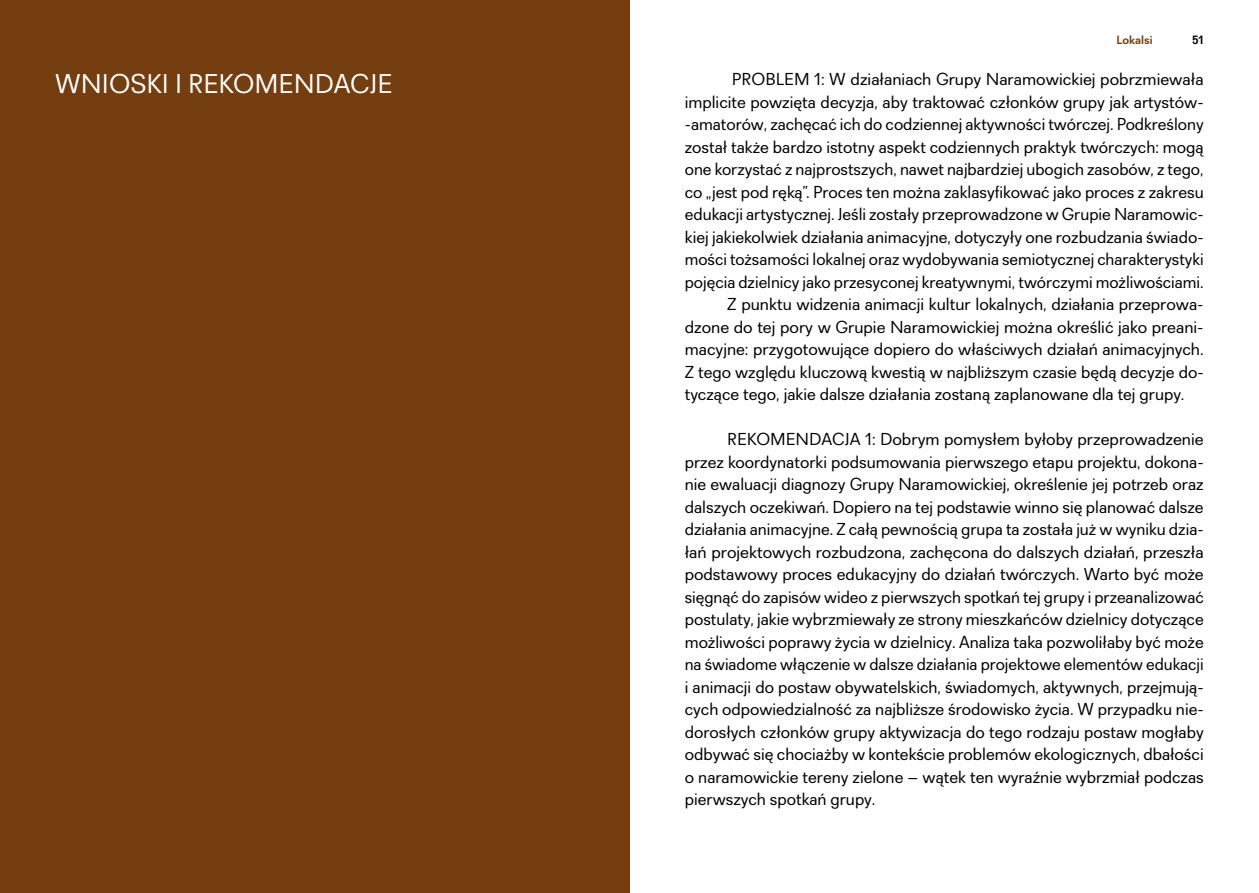
<style>
.page{position:relative;width:1259px;height:893px;background:#fff}
.page>*{position:absolute;margin:0;border:0;box-sizing:border-box;transform-origin:0 0}
.t1{font:27px "Recta";color:#fff}
.t2{font:17.25px/22.5px "Recta";color:#000;text-align:justify}
.t3{font:17.25px "Recta";color:#000;scale:1.04 1}
.t4{font:700 12px "Recta";color:#753e10}
.t5{font:700 12px "Recta";color:#000}
</style>
<div class="page">
<div style="left:0;top:0;width:629px;height:893px;background:#753e10"></div>
<p class="t4" style="left:1116px;top:32px;width:38px">Lokalsi</p>
<p class="t5" style="left:1192px;top:32px;width:13px">51</p>
<h1 class="t1" style="left:55px;top:67px;width:217px">Wn ioski i rekomendacje</h1>
<p class="t3" style="left:732px;top:69px;width:455px">PRO BLEM 1: W działaniach Grupy Naramowickiej pobrzmiewała</p>
<p class="t2" style="left:685px;top:91px;width:520px">implicite powzięta decyzja, aby traktować członków grupy jak artystów-</p>
<p class="t2" style="left:685px;top:113px;width:520px">-amatorów, zachęcać ich do codziennej aktywności twórczej. Podkreślony</p>
<p class="t2" style="left:685px;top:136px;width:520px">został także bardzo istotny aspekt codziennych praktyk twórczych: mogą</p>
<p class="t2" style="left:685px;top:158px;width:520px">one korzystać z najprostszych, nawet najbardziej ubogich zasobów, z tego,</p>
<p class="t2" style="left:685px;top:181px;width:520px">co „jest pod ręką”. Proces ten można zaklasyfikować jako proces z zakresu</p>
<p class="t2" style="left:685px;top:203px;width:520px">edukacji artystycznej. Jeśli zostały przeprowadzone w Grupie Naramowic-</p>
<p class="t2" style="left:685px;top:226px;width:520px">kiej jakiekolwiek działania animacyjne, dotyczyły one rozbudzania świado-</p>
<p class="t2" style="left:685px;top:248px;width:520px">mości tożsamości lokalnej oraz wydobywania semiotycznej charakterystyki</p>
<p class="t2" style="left:685px;top:271px;width:520px">pojęcia dzielnicy jako przesyconej kreatywnymi, twórczymi możliwościami.</p>
<p class="t2" style="left:727px;top:293px;width:478px">Z punktu widzenia animacji kultur lokalnych, działania przeprowa-</p>
<p class="t2" style="left:685px;top:316px;width:520px">dzone do tej pory w Grupie Naramowickiej można określić jako preani-</p>
<p class="t2" style="left:685px;top:338px;width:520px">macyjne: przygotowujące dopiero do właściwych działań animacyjnych.</p>
<p class="t2" style="left:685px;top:361px;width:520px">Z tego względu kluczową kwestią w najbliższym czasie będą decyzje do-</p>
<p class="t2" style="left:685px;top:383px;width:501px">tyczące tego, jakie dalsze działania zostaną zaplanowane dla tej grupy.</p>
<p class="t2" style="left:685px;top:428px;width:520px;text-indent:43px">REKOMENDACJA 1: Dobrym pomysłem byłoby przeprowadzenie przez koordynatorki podsumowania pierwszego etapu projektu, dokona&shy;nie ewaluacji diagnozy Grupy Naramowickiej, określenie jej potrzeb oraz dalszych oczekiwań. Dopiero na tej podstawie winno się planować dalsze działania animacyjne. Z całą pewnością grupa ta została już w wyniku dzia&shy;łań projektowych rozbudzona, zachęcona do dalszych działań, przeszła podstawowy proces edukacyjny do działań twórczych. Warto być może sięgnąć do zapisów wideo z pierwszych spotkań tej grupy i przeanalizować postulaty, jakie wybrzmiewały ze strony mieszkańców dzielnicy dotyczące możliwości poprawy życia w dzielnicy. Analiza taka pozwoliłaby być może na świadome włączenie w dalsze działania projektowe elementów edukacji i animacji do postaw obywatelskich, świadomych, aktywnych, przejmują&shy;cych odpowiedzialność za najbliższe środowisko życia. W przypadku nie&shy;dorosłych członków grupy aktywizacja do tego rodzaju postaw mogłaby odbywać się chociażby w kontekście problemów ekologicznych, dbałości o naramowickie tereny zielone – wątek ten wyraźnie wybrzmiał podczas pierwszych spotkań grupy.</p>
</div>
